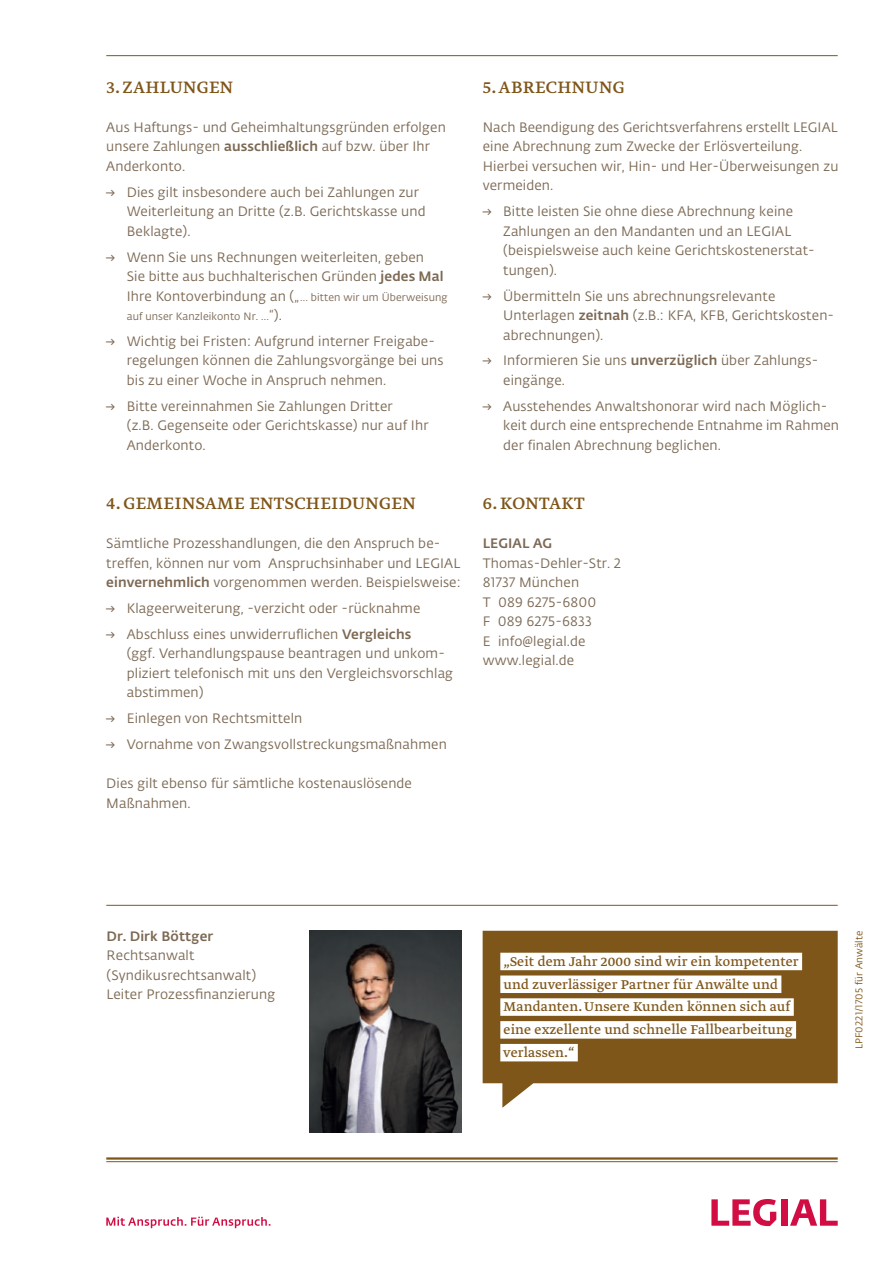
<style>
.page{position:relative;width:893px;height:1263px;background:#fff}
.page>*{position:absolute;margin:0;border:0;box-sizing:border-box;transform-origin:0 0}
.t1{font:19.5px "Greta Text Std";letter-spacing:.02em;color:#7f5619}
.t2{font:15px/22.8px "Greta Text Std";letter-spacing:.01em;color:#7f5619}
.t3{font:13.5px/19.5px "Fedra Sans Alt Std";letter-spacing:.01em;color:#7c6954}
.t4{font:500 13.5px "Fedra Sans Alt Std";letter-spacing:.01em;color:#7c6954}
.t5{font:10.5px "Fedra Sans Alt Std";letter-spacing:.01em;color:#7c6954}
.t6{font:9.75px "Fedra Sans Alt Std";letter-spacing:.01em;color:#7f5619}
.s1{font-weight:500}
.s2{font-size:10.5px}
.s3{font-size:13.5px}
</style>
<div class="page">
<hr style="left:106px;top:1161px;width:732px;height:1px;background:#7f5619">
<hr style="left:106px;top:1157px;width:732px;height:2px;background:#7f5619">
<svg style="left:711px;top:1199px;width:65px;height:27px"></svg>
<div style="left:781px;top:1199px;width:6px;height:27px;background:#d20d44"></div>
<svg style="left:790px;top:1199px;width:48px;height:27px"></svg>
<svg style="left:106px;top:1217px;width:164px;height:11px"></svg>
<hr style="left:106px;top:55px;width:732px;height:1px;background:#7f5619">
<img style="left:310px;top:930px;width:151px;height:202px">
<hr style="left:106px;top:905px;width:732px;height:1px;background:#7f5619">
<svg style="left:483px;top:931px;width:355px;height:177px;fill:#7f5619"></svg>
<div style="left:500px;top:953px;width:302px;height:17px;background:#fff"></div>
<div style="left:500px;top:975px;width:281px;height:18px;background:#fff"></div>
<div style="left:500px;top:998px;width:294px;height:18px;background:#fff"></div>
<div style="left:500px;top:1021px;width:296px;height:17px;background:#fff"></div>
<div style="left:500px;top:1044px;width:78px;height:17px;background:#fff"></div>
<h1 class="t1" style="left:106px;top:79px;width:128px">3. ZAHLUNGEN</h1>
<p class="t3" style="left:106px;top:118px;width:341px">Aus Haftungs- und Geheimhaltungsgründen erfolgen unsere Zahlungen <span class="s1">ausschließlich</span> auf bzw. über Ihr<br>Anderkonto.</p>
<p class="t3" style="left:127px;top:183px;width:300px;text-indent:-20px">→ Dies gilt insbesondere auch bei Zahlungen zur<br>Weiterleitung an Dritte (z.B. Gerichtskasse und<br>Beklagte).</p>
<p class="t3" style="left:127px;top:248px;width:322px;text-indent:-20px">→ Wenn Sie uns Rechnungen weiterleiten, geben<br>Sie bitte aus buchhalterischen Gründen <span class="s1">jedes Mal<br></span>Ihre Kontoverbindung an („<span class="s2">… bitten wir um Überweisung</span></p>
<p class="t5" style="left:127px;top:311px;width:156px">auf unser Kanzleikonto Nr. …<span class="s3">“).</span></p>
<p class="t3" style="left:127px;top:332px;width:318px;text-indent:-20px">→ Wichtig bei Fristen: Aufgrund interner Freigabe&shy;regelungen können die Zahlungsvorgänge bei uns bis zu einer Woche in Anspruch nehmen.</p>
<p class="t3" style="left:127px;top:397px;width:303px;text-indent:-20px">→ Bitte vereinnahmen Sie Zahlungen Dritter<br>(z.B. Gegenseite oder Gerichtskasse) nur auf Ihr<br>Anderkonto.</p>
<h1 class="t1" style="left:106px;top:495px;width:311px">4. GEMEINSAME ENTSCHEIDUNGEN</h1>
<p class="t3" style="left:106px;top:534px;width:356px">Sämtliche Prozesshandlungen, die den Anspruch be&shy;treffen, können nur vom Anspruchsinhaber und LEGIAL <span class="s1">einvernehmlich</span> vorgenommen werden. Beispielsweise:</p>
<p class="t3" style="left:106px;top:599px;width:316px">→ Klageerweiterung, -verzicht oder -rücknahme</p>
<p class="t3" style="left:127px;top:625px;width:328px;text-indent:-20px">→ Abschluss eines unwiderruflichen <span class="s1">Vergleichs<br></span>(ggf. Verhandlungspause beantragen und unkom&shy;pliziert telefonisch mit uns den Vergleichsvorschlag abstimmen)</p>
<p class="t3" style="left:106px;top:709px;width:197px">→ Einlegen von Rechtsmitteln</p>
<p class="t3" style="left:106px;top:735px;width:342px">→ Vornahme von Zwangsvollstreckungsmaßnahmen</p>
<p class="t3" style="left:106px;top:774px;width:307px">Dies gilt ebenso für sämtliche kostenauslösende<br>Maßnahmen.</p>
<h1 class="t1" style="left:483px;top:79px;width:143px">5. ABRECHNUNG</h1>
<p class="t3" style="left:483px;top:118px;width:357px">Nach Beendigung des Gerichtsverfahrens erstellt LEGIAL eine Abrechnung zum Zwecke der Erlösverteilung.<br>Hierbei versuchen wir, Hin- und Her-Überweisungen zu vermeiden.</p>
<p class="t3" style="left:503px;top:202px;width:313px;text-indent:-20px">→ Bitte leisten Sie ohne diese Abrechnung keine Zahlungen an den Mandanten und an LEGIAL (beispielsweise auch keine Gerichtskostenerstat&shy;tungen).</p>
<p class="t3" style="left:503px;top:287px;width:332px;text-indent:-20px">→ Übermitteln Sie uns abrechnungsrelevante<br>Unterlagen <span class="s1">zeitnah</span> (z.B.: KFA, KFB, Gerichtskosten&shy;abrechnungen).</p>
<p class="t3" style="left:503px;top:351px;width:317px;text-indent:-20px">→ Informieren Sie uns <span class="s1">unverzüglich</span> über Zahlungs&shy;eingänge.</p>
<p class="t3" style="left:503px;top:397px;width:337px;text-indent:-20px">→ Ausstehendes Anwaltshonorar wird nach Möglich&shy;keit durch eine entsprechende Entnahme im Rahmen der finalen Abrechnung beglichen.</p>
<h1 class="t1" style="left:483px;top:495px;width:103px">6. KONTAKT</h1>
<p class="t4" style="left:483px;top:538px;width:71px">LEGIAL AG</p>
<p class="t3" style="left:483px;top:554px;width:140px">Thomas-Dehler-Str. 2<br>81737 München<br>T 089 6275-6800<br>F 089 6275-6833<br>E info@legial.de www.legial.de</p>
<p class="t4" style="left:106px;top:930px;width:108px">Dr. Dirk Böttger</p>
<p class="t3" style="left:106px;top:946px;width:170px">Rechtsanwalt (Syndikusrechtsanwalt)<br>Leiter Prozessfinanzierung</p>
<p class="t2" style="left:503px;top:951px;width:297px">„Seit dem Jahr 2000 sind wir ein kompetenter und zuverlässiger Partner für Anwälte und Mandanten. Unsere Kunden können sich auf eine exzellente und schnelle Fallbearbeitung verlassen.“</p>
<p class="t6" style="left:854px;top:1049px;width:120px;rotate:-90deg">LPF0221/1705 für Anwälte</p>
</div>
